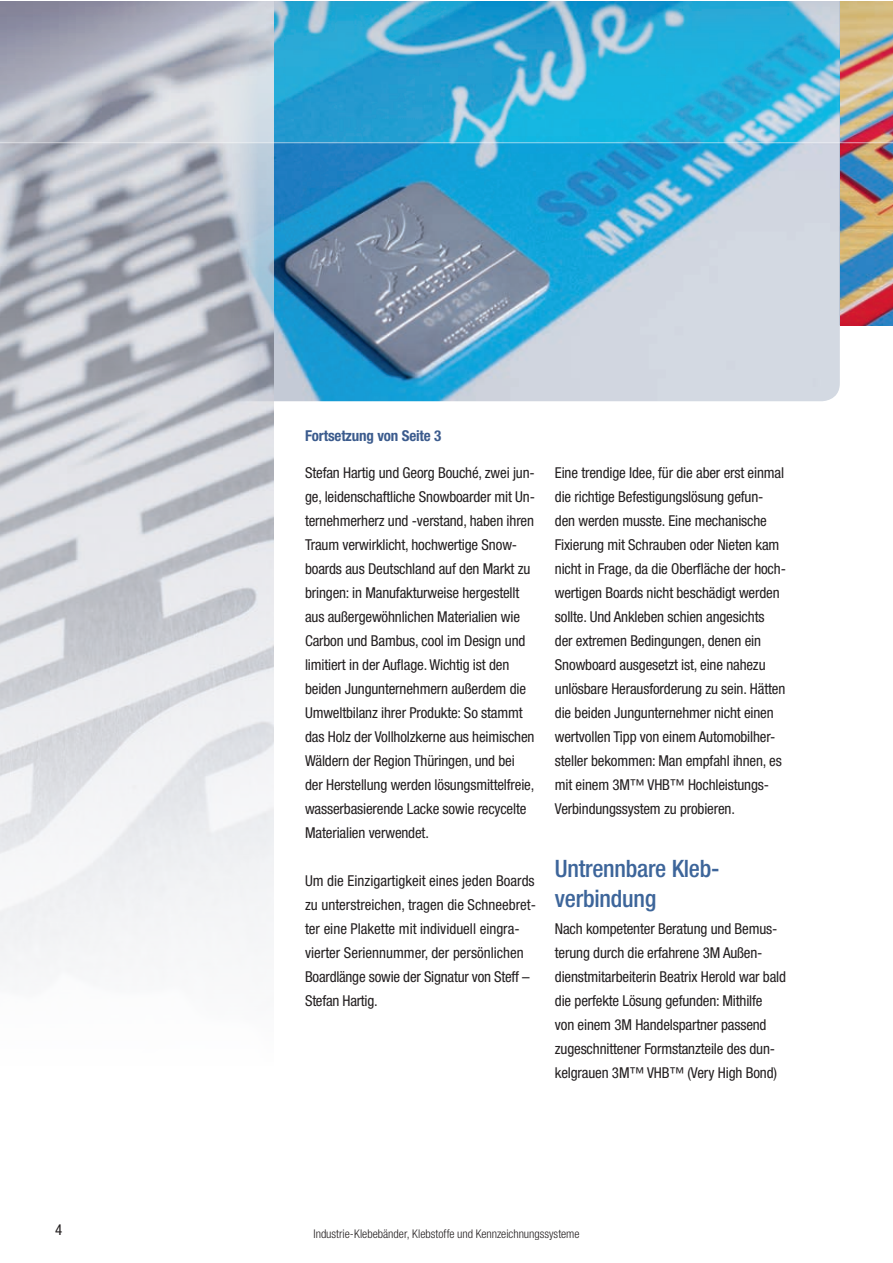
<style>
.page{position:relative;width:893px;height:1263px;background:#fff}
.page>*{position:absolute;margin:0;border:0;box-sizing:border-box;transform-origin:0 0}
.t1{font:500 condensed 24px/30px "Helvetica Neue LT Pro";letter-spacing:-.01em;color:#3d659a}
.t2{font:condensed 15px/24px "Helvetica Neue LT Pro";letter-spacing:-.01em;color:#231f20}
.t3{font:700 condensed 15px "Helvetica Neue LT Pro";letter-spacing:-.01em;color:#3b5b8d}
.t4{font:300 condensed 12px "Helvetica Neue LT Pro";color:#231f20}
</style>
<div class="page">
<img style="left:840px;top:143px;width:52px;height:182px">
<img style="left:274px;top:143px;width:566px;height:258px">
<img style="left:0;top:143px;width:274px;height:828px">
<svg style="left:0;top:1px;width:892px;height:142px"></svg>
<p class="t2" style="left:55px;top:1218px;width:9px">4</p>
<p class="t3" style="left:305px;top:427px;width:138px">Fortsetzung von Seite 3</p>
<p class="t2" style="left:305px;top:461px;width:231px">Stefan Hartig und Georg Bouché, zwei jun&shy;ge, leidenschaftliche Snowboarder mit Un&shy;ternehmerherz und -verstand, haben ihren Traum verwirklicht, hochwertige Snow&shy;boards aus Deutschland auf den Markt zu bringen: in Manufakturweise hergestellt aus außergewöhnlichen Materialien wie Carbon und Bambus, cool im Design und limitiert in der Auflage. Wichtig ist den beiden Jungunternehmern außerdem die Umweltbilanz ihrer Produkte: So stammt das Holz der Vollholzkerne aus heimischen Wäldern der Region Thüringen, und bei der Herstellung werden lösungsmittelfreie, wasserbasierende Lacke sowie recycelte Materialien verwendet.</p>
<p class="t2" style="left:305px;top:869px;width:232px">Um die Einzigartigkeit eines jeden Boards zu unterstreichen, tragen die Schneebret&shy;ter eine Plakette mit individuell eingra&shy;vierter Seriennummer, der persönlichen Boardlänge sowie der Signatur von Steff – Stefan Hartig.</p>
<p class="t2" style="left:555px;top:461px;width:233px">Eine trendige Idee, für die aber erst einmal die richtige Befestigungslösung gefun&shy;den werden musste. Eine mechanische Fixierung mit Schrauben oder Nieten kam nicht in Frage, da die Oberfläche der hoch&shy;wertigen Boards nicht beschädigt werden sollte. Und Ankleben schien angesichts der extremen Bedingungen, denen ein Snowboard ausgesetzt ist, eine nahezu unlösbare Herausforderung zu sein. Hätten die beiden Jungunternehmer nicht einen wertvollen Tipp von einem Automobilher&shy;steller bekommen: Man empfahl ihnen, es mit einem 3M™ VHB™ Hochleistungs-Verbindungssystem zu probieren.</p>
<h1 class="t1" style="left:555px;top:853px;width:166px">Untrennbare Kleb&shy;verbindung</h1>
<p class="t2" style="left:555px;top:917px;width:233px">Nach kompetenter Beratung und Bemus&shy;terung durch die erfahrene 3M Außen&shy;dienstmitarbeiterin Beatrix Herold war bald die perfekte Lösung gefunden: Mithilfe<br>von einem 3M Handelspartner passend zugeschnittener Formstanzteile des dun&shy;kelgrauen 3M™ VHB™ (Very High Bond)</p>
<p class="t4" style="left:313px;top:1226px;width:268px">Industrie-Klebebänder, Klebstoffe und Kennzeichnungssysteme</p>
</div>
